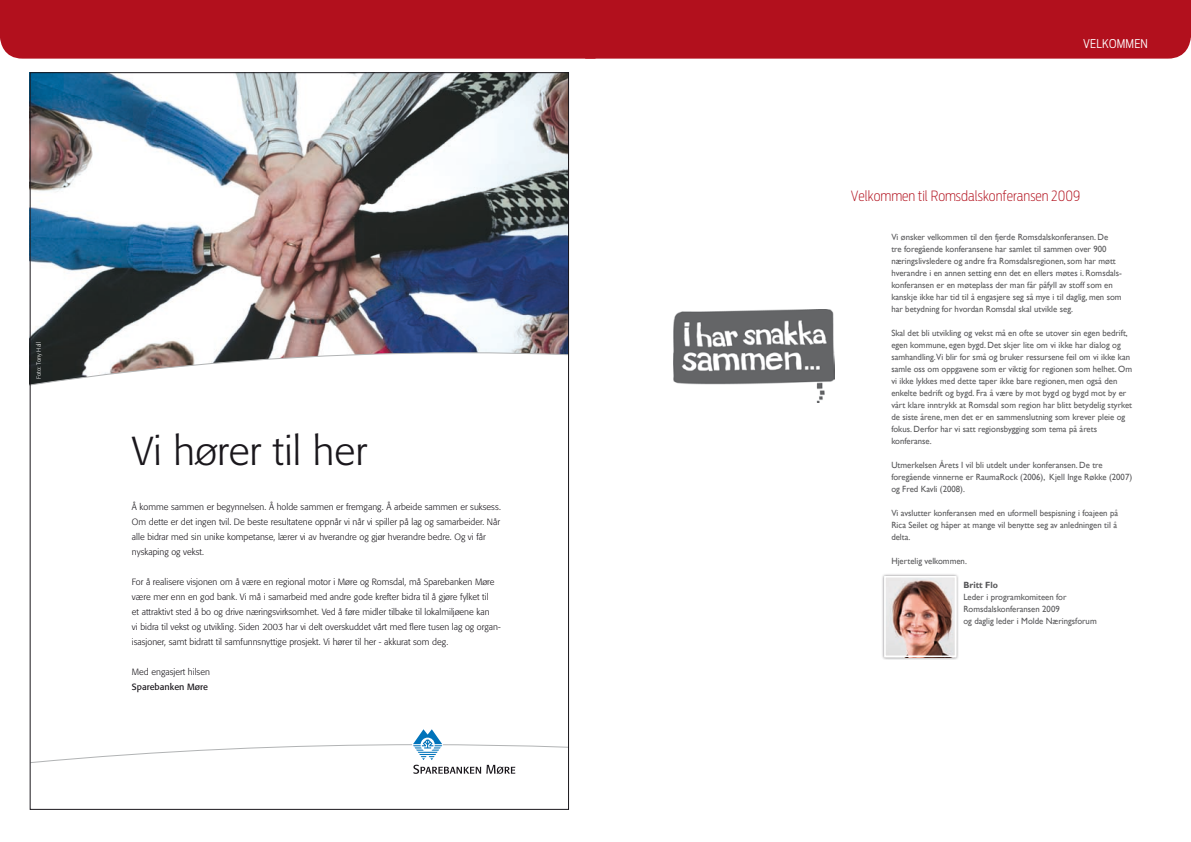
<style>
.page{position:relative;width:1191px;height:842px;background:#fff}
.page>*{position:absolute;margin:0;border:0;box-sizing:border-box;transform-origin:0 0}
.t1{font:300 40px "Tn T Form BSK";color:#1a171c}
.t2{font:200 14px "Antenna Cond";color:#b2101d}
.t3{font:300 12px "Antenna Cond";letter-spacing:.015em;color:#fff}
.t4{font:9px/12px "Gill Sans";color:#58585a}
.t5{font:300 9px/15px "Tn T Form BSK";color:#1a171c}
.t6{font:9px "Tn T Form BSK";color:#1a171c}
.t7{font:700 9px "Gill Sans";color:#58585a}
.t8{font:300 6px "Tn T Form BSK";color:#fff}
</style>
<div class="page">
<img style="left:32px;top:74px;width:535px;height:278px">
<svg style="left:32px;top:352px;width:535px;height:33px"></svg>
<svg style="left:32px;top:729px;width:535px;height:45px"></svg>
<div style="left:0;top:0;width:1191px;height:59px;background:#b2101d"></div>
<img style="left:673px;top:310px;width:162px;height:93px">
<div style="left:881px;top:573px;width:78px;height:87px;background:#1a171c;opacity:.6"></div>
<img style="left:887px;top:579px;width:66px;height:75px">
<div style="left:884px;top:576px;width:72px;height:81px;border:2px solid #fff"></div>
<p class="t8" style="left:35px;top:379px;width:39px;rotate:-90deg">Foto: Tony Hall</p>
<h1 class="t1" style="left:132px;top:427px;width:237px">Vi hører til her</h1>
<p class="t5" style="left:132px;top:499px;width:370px">Å komme sammen er begynnelsen. Å holde sammen er fremgang. Å arbeide sammen er suksess.<br>Om dette er det ingen tvil. De beste resultatene oppnår vi når vi spiller på lag og samarbeider. Når alle bidrar med sin unike kompetanse, lærer vi av hverandre og gjør hverandre bedre. Og vi får nyskaping og vekst.</p>
<p class="t5" style="left:132px;top:574px;width:370px">For å realisere visjonen om å være en regional motor i Møre og Romsdal, må Sparebanken Møre være mer enn en god bank. Vi må i samarbeid med andre gode krefter bidra til å gjøre fylket til<br>et attraktivt sted å bo og drive næringsvirksomhet. Ved å føre midler tilbake til lokalmiljøene kan<br>vi bidra til vekst og utvikling. Siden 2003 har vi delt overskuddet vårt med flere tusen lag og organ&shy;isasjoner, samt bidratt til samfunnsnyttige prosjekt. Vi hører til her - akkurat som deg.</p>
<p class="t5" style="left:132px;top:664px;width:79px">Med engasjert hilsen</p>
<p class="t6" style="left:132px;top:681px;width:77px">Sparebanken Møre</p>
<h3 class="t3" style="left:1083px;top:37px;width:43px">VELKOMME</h3>
<h3 class="t3" style="left:1140px;top:37px;width:9px">N</h3>
<h2 class="t2" style="left:850px;top:188px;width:231px">Velkommen til Romsdalskonferansen 2009</h2>
<p class="t4" style="left:891px;top:231px;width:232px">Vi ønsker velkommen til den fjerde Romsdalskonferansen. De<br>tre foregående konferansene har samlet til sammen over 900 næringslivsledere og andre fra Romsdalsregionen, som har møtt hverandre i en annen setting enn det en ellers møtes i. Romsdals&shy;konferansen er en møteplass der man får påfyll av stoff som en kanskje ikke har tid til å engasjere seg så mye i til daglig, men som har betydning for hvordan Romsdal skal utvikle seg.</p>
<p class="t4" style="left:891px;top:327px;width:242px">Skal det bli utvikling og vekst må en ofte se utover sin egen bedrift, egen kommune, egen bygd. Det skjer lite om vi ikke har dialog og samhandling.Vi blir for små og bruker ressursene feil om vi ikke kan samle oss om oppgavene som er viktig for regionen som helhet. Om vi ikke lykkes med dette taper ikke bare regionen, men også den enkelte bedrift og bygd. Fra å være by mot bygd og bygd mot by er vårt klare inntrykk at Romsdal som region har blitt betydelig styrket de siste årene, men det er en sammenslutning som krever pleie og fokus. Derfor har vi satt regionsbygging som tema på årets konferanse.</p>
<p class="t4" style="left:891px;top:459px;width:242px">Utmerkelsen Årets I vil bli utdelt under konferansen. De tre foregående vinnerne er RaumaRock (2006), Kjell Inge Røkke (2007) og Fred Kavli (2008).</p>
<p class="t4" style="left:891px;top:507px;width:228px">Vi avslutter konferansen med en uformell bespisning i foajeen på<br>Rica Seilet og håper at mange vil benytte seg av anledningen til å delta.</p>
<p class="t4" style="left:891px;top:555px;width:77px">Hjertelig velkommen.</p>
<p class="t7" style="left:963px;top:580px;width:36px">Britt Flo</p>
<p class="t4" style="left:963px;top:591px;width:135px">Leder i programkomiteen for<br>Romsdalskonferansen 2009<br>og daglig leder i Molde Næringsforum</p>
</div>
